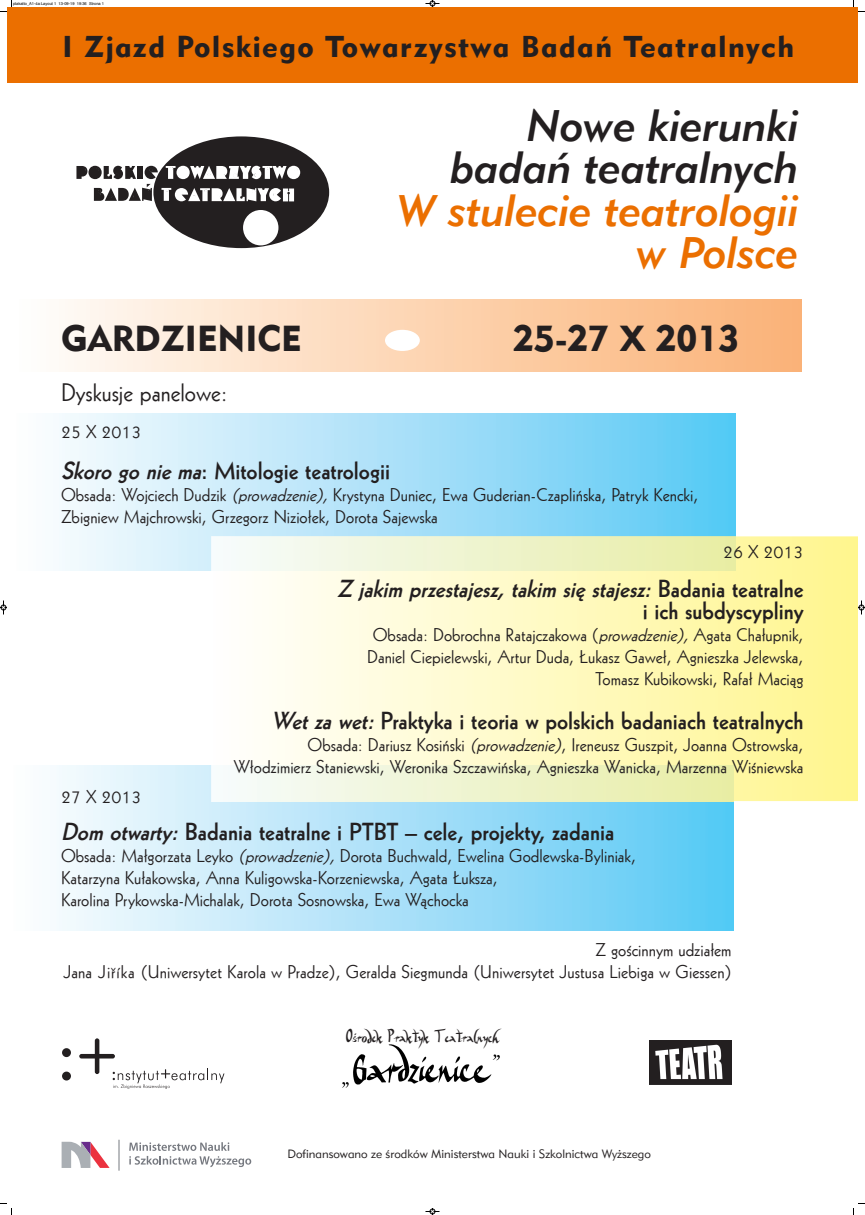
<style>
.page{position:relative;width:865px;height:1215px;background:#fff}
.page>*{position:absolute;margin:0;border:0;box-sizing:border-box;transform-origin:0 0}
.t1{font:italic 44px/42.5px "Geometric 415 Md EU";color:#231f20;text-align:right}
.t2{font:italic 44px/42.5px "Geometric 415 Md EU";color:#eb6f00;text-align:right}
.t3{font:36px "Geometric 415 Blk EU";color:#231f20}
.t4{font:30px "Geometric 415 Blk EU";letter-spacing:.05em;color:#231f20}
.t5{font:24.65px "Geometric 231 EU";color:#231f20}
.t6{font:700 24px "Geometric 231 EU";color:#231f20}
.t7{font:italic 700 24px/22px "Geometric 231 EU";color:#231f20;text-align:right}
.t8{font:18px/22px "Geometric 231 EU";color:#231f20;text-align:right}
.t9{font:18px "Gardzienice";letter-spacing:-.01em;color:#231f20}
.t10{font:12px "Geometric 415 Lt EU";color:#231f20}
.t11{font:4px "Helvetica";color:#000}
.s1{font-style:italic}
.s2{font-style:normal}
</style>
<div class="page">
<img style="left:57px;top:766px;width:676px;height:165px">
<div style="left:153px;top:136px;width:176px;height:112px;background:#231f20;border-radius:50%"></div>
<div style="left:243px;top:210px;width:35px;height:35px;background:#fff;border-radius:50%"></div>
<svg style="left:76px;top:166px;width:224px;height:35px"></svg>
<svg style="left:62px;top:1038px;width:162px;height:51px"></svg>
<img style="left:650px;top:1041px;width:81px;height:44px">
<img style="left:342px;top:1044px;width:158px;height:44px">
<svg style="left:129px;top:1142px;width:122px;height:25px"></svg>
<hr style="left:119px;top:1140px;width:1px;height:31px;background:#767980">
<svg style="left:62px;top:1142px;width:48px;height:26px"></svg>
<img style="left:59px;top:413px;width:677px;height:157px">
<img style="left:212px;top:536px;width:646px;height:265px">
<div style="left:7px;top:7px;width:851px;height:76px;background:#eb6f00"></div>
<svg style="left:0;top:0;width:12px;height:12px"></svg>
<svg style="left:853px;top:0;width:12px;height:12px"></svg>
<svg style="left:0;top:1203px;width:12px;height:12px"></svg>
<svg style="left:853px;top:1203px;width:12px;height:12px"></svg>
<svg style="left:425px;top:0;width:15px;height:7px"></svg>
<svg style="left:425px;top:1208px;width:15px;height:7px"></svg>
<svg style="left:0;top:600px;width:7px;height:15px"></svg>
<svg style="left:858px;top:600px;width:7px;height:15px"></svg>
<p class="t11" style="left:13px;top:1px;width:93px">plakatto_A1-4a:Layout 1 13-09-19 19:36 Strona 1</p>
<h3 class="t4" style="left:62px;top:28px;width:733px">I Zjazd Polskiego Towarzystwa Badań Teatralnych</h3>
<h1 class="t1" style="left:451px;top:104px;width:350px">Nowe kierunki badań teatralnych</h1>
<h1 class="t2" style="left:398px;top:189px;width:403px">W stulecie teatrologii w Polsce</h1>
<h2 class="t3" style="left:61px;top:317px;width:242px">GARDZIENICE</h2>
<h2 class="t3" style="left:513px;top:317px;width:227px">25-27 X 2013</h2>
<h3 class="t5" style="left:61px;top:377px;width:168px">Dyskusje panelowe:</h3>
<p class="t8" style="left:61px;top:420px;width:82px">25 X 2013</p>
<h3 class="t6" style="left:61px;top:455px;width:330px"><span class="s1">Skorogoniema</span>: Mitologie teatrologii</h3>
<p class="t8" style="left:61px;top:484px;width:639px;text-align:left">Obsada: Wojciech Dudzik <span class="s1">(prowadzenie),</span>Krystyna Duniec, Ewa Guderian-Czaplińska, Patryk Kencki,<br>Zbigniew Majchrowski, Grzegorz Niziołek, Dorota Sajewska</p>
<p class="t8" style="left:723px;top:540px;width:82px">26 X 2013</p>
<h3 class="t7" style="left:337px;top:577px;width:468px">Z jakim przestajesz, takim się stajesz: <span class="s2">B a d a n i a t e a t r a l n e i ich subdyscypliny</span></h3>
<p class="t8" style="left:367px;top:623px;width:438px">Obsada: Dobrochna Ratajczakowa (<span class="s1">prowadzenie),</span>Agata Chałupnik,<br>Daniel Ciepielewski, Artur Duda, Łukasz Gaweł, Agnieszka Jelewska,<br>Tomasz Kubikowski, Rafał Maciąg</p>
<h3 class="t6" style="left:272px;top:705px;width:533px"><span class="s1">Wetzawet:</span>Praktyka i teoria w polskich badaniach teatralnych</h3>
<p class="t8" style="left:234px;top:733px;width:571px">Obsada: Dariusz Kosiński <span class="s1">(prowadzenie)</span>, Ireneusz Guszpit, Joanna Ostrowska,<br>Włodzimierz Staniewski, Weronika Szczawińska, Agnieszka Wanicka, Marzenna Wiśniewska</p>
<p class="t8" style="left:61px;top:786px;width:82px">27 X 2013</p>
<h3 class="t6" style="left:61px;top:816px;width:555px"><span class="s1">Domotwarty:</span>Badania teatralne i PTBT – cele, projekty, zadania</h3>
<p class="t8" style="left:61px;top:845px;width:577px;text-align:left">Obsada: Małgorzata Leyko <span class="s1">(prowadzenie),</span>Dorota Buchwald, Ewelina Godlewska-Byliniak,<br>Katarzyna Kułakowska, Anna Kuligowska-Korzeniewska, Agata Łuksza,<br>Karolina Prykowska-Michalak, Dorota Sosnowska, Ewa Wąchocka</p>
<p class="t8" style="left:64px;top:938px;width:669px">Z gościnnym udziałem<br>Jana Jiříka (Uniwersytet Karola w Pradze), Geralda Siegmunda (Uniwersytet Justusa Liebiga w Giessen)</p>
<p class="t9" style="left:346px;top:1029px;width:155px">Ośrodek Praktyk Teatralnych</p>
<p class="t10" style="left:287px;top:1146px;width:365px">Dofinansowano ze środków Ministerstwa Nauki i Szkolnictwa Wyższego</p>
</div>
